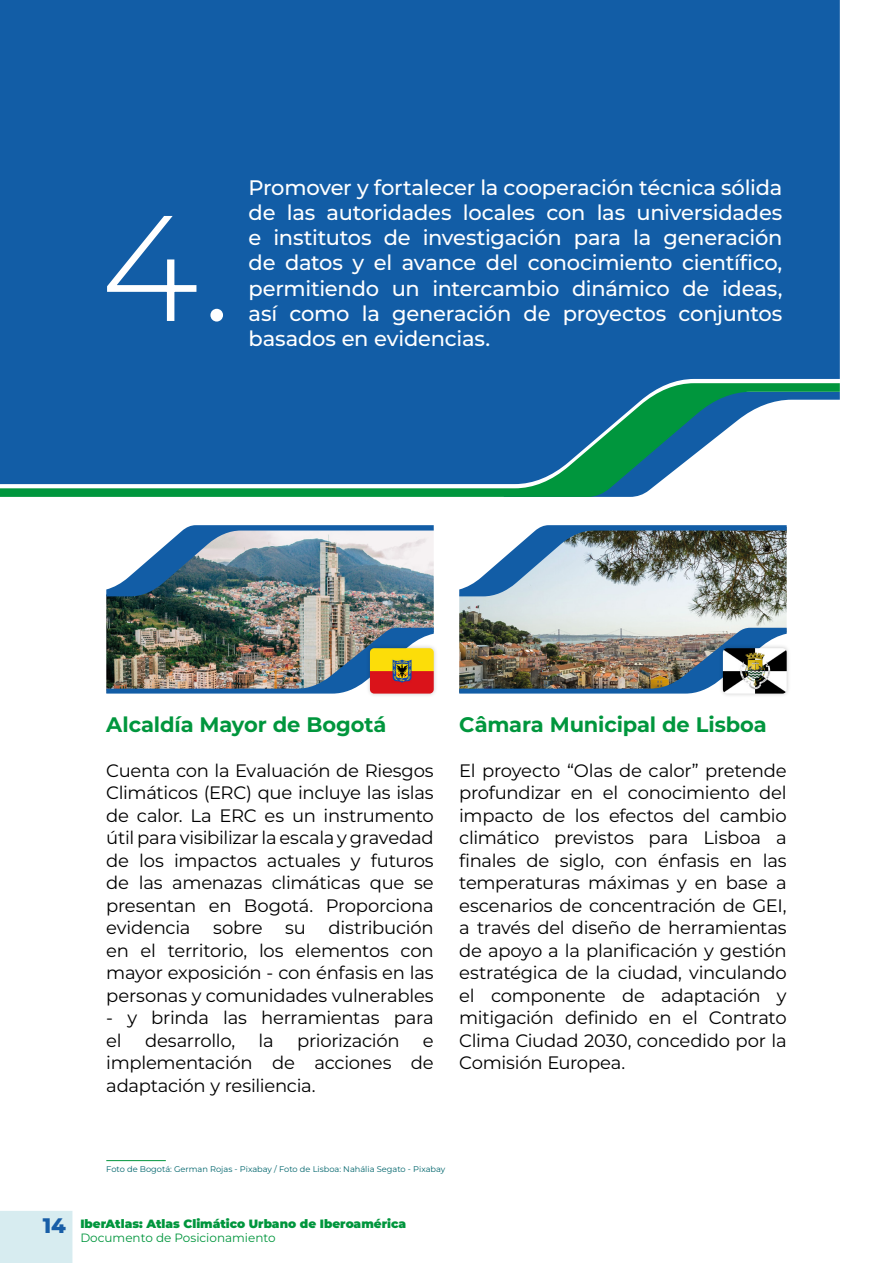
<style>
.page{position:relative;width:893px;height:1263px;background:#fff}
.page>*{position:absolute;margin:0;border:0;box-sizing:border-box;transform-origin:0 0}
.t1{font:300 150px "Montserrat";color:#fff}
.t2{font:500 21px/25.2px "Montserrat";letter-spacing:-.01em;color:#fff;text-align:justify}
.t3{font:700 21px "Montserrat";letter-spacing:-.005em;color:#00963d}
.t4{font:18px/22.5px "Montserrat";letter-spacing:-.015em;color:#000;text-align:justify}
.t5{font:900 12px/14.4px "Montserrat";color:#00963d}
.t6{font:8.25px "Montserrat";color:#00656c}
.s1{font-weight:800;font-size:21px;color:#185ea7}
.s2{font-weight:400}
</style>
<div class="page">
<div style="left:0;top:1211px;width:72px;height:52px;background:#d7ecf0"></div>
<svg style="left:0;top:484px;width:657px;height:13px;fill:#00963d"></svg>
<div style="left:0;top:0;width:840px;height:484px;background:#125da6"></div>
<img style="left:106px;top:525px;width:328px;height:169px">
<img style="left:459px;top:525px;width:328px;height:169px">
<div style="left:365px;top:644px;width:74px;height:54px;background:#000;opacity:.2"></div>
<img style="left:370px;top:648px;width:64px;height:46px">
<div style="left:718px;top:644px;width:73px;height:54px;background:#000;opacity:.2"></div>
<img style="left:723px;top:648px;width:64px;height:46px">
<hr style="left:106px;top:1160px;width:60px;height:1px;background:#00963d">
<h1 class="t1" style="left:101px;top:166px;width:133px">4.</h1>
<p class="t2" style="left:249px;top:174px;width:535px">Promover y fortalecer la cooperación técnica sólida de las autoridades locales con las universidades e institutos de investigación para la generación de datos y el avance del conocimiento científico, permitiendo un intercambio dinámico de ideas, así como la generación de proyectos conjuntos</p>
<p class="t2" style="left:249px;top:325px;width:243px">basados en evidencias.</p>
<p class="t3" style="left:106px;top:709px;width:282px">Alcaldía Mayor de Bogotá</p>
<p class="t4" style="left:106px;top:759px;width:329px">Cuenta con la Evaluación de Riesgos Climáticos (ERC) que incluye las islas de calor. La ERC es un instrumento útil para visibilizar la escala y gravedad de los impactos actuales y futuros de las amenazas climáticas que se presentan en Bogotá. Proporciona evidencia</p>
<p class="t4" style="left:106px;top:916px;width:329px;text-indent:222px">distribución en el territorio, los elementos con mayor exposición - con énfasis en las personas y comunidades vulnerables</p>
<p class="t4" style="left:106px;top:1006px;width:329px">- y brinda las herramientas para el</p>
<p class="t4" style="left:213px;top:916px;width:51px">sobre</p>
<p class="t4" style="left:285px;top:916px;width:22px">su</p>
<p class="t4" style="left:145px;top:1029px;width:92px">desarrollo,</p>
<p class="t4" style="left:259px;top:1029px;width:17px">la</p>
<p class="t4" style="left:297px;top:1029px;width:104px">priorización</p>
<p class="t4" style="left:106px;top:1029px;width:329px;text-indent:317px">e implementación de acciones de adaptación y resiliencia.</p>
<p class="t3" style="left:459px;top:709px;width:309px">Câmara Municipal de Lisboa</p>
<p class="t4" style="left:459px;top:759px;width:329px">El proyecto “Olas de calor” pretende profundizar en el conocimiento del impacto de los efectos del cambio climático previstos para Lisboa a finales de siglo, con énfasis en las temperaturas máximas y en base a escenarios de concentración de GEI, a través del diseño de herramientas de apoyo a la planificación y gestión estratégica de la ciudad, vinculando el componente de adaptación y mitigación definido en el Contrato Clima Ciudad 2030, concedido por la Comisión Europea.</p>
<p class="t6" style="left:106px;top:1163px;width:341px">Foto de Bogotá: German Rojas - Pixabay / Foto de Lisboa: Nahália Segato - Pixabay</p>
<p class="t5" style="left:80px;top:1215px;width:327px;text-indent:-38px"><span class="s1">14</span> IberAtlas: Atlas Climático Urbano de Iberoamérica<br><span class="s2">Documento de Posicionamiento</span></p>
</div>
